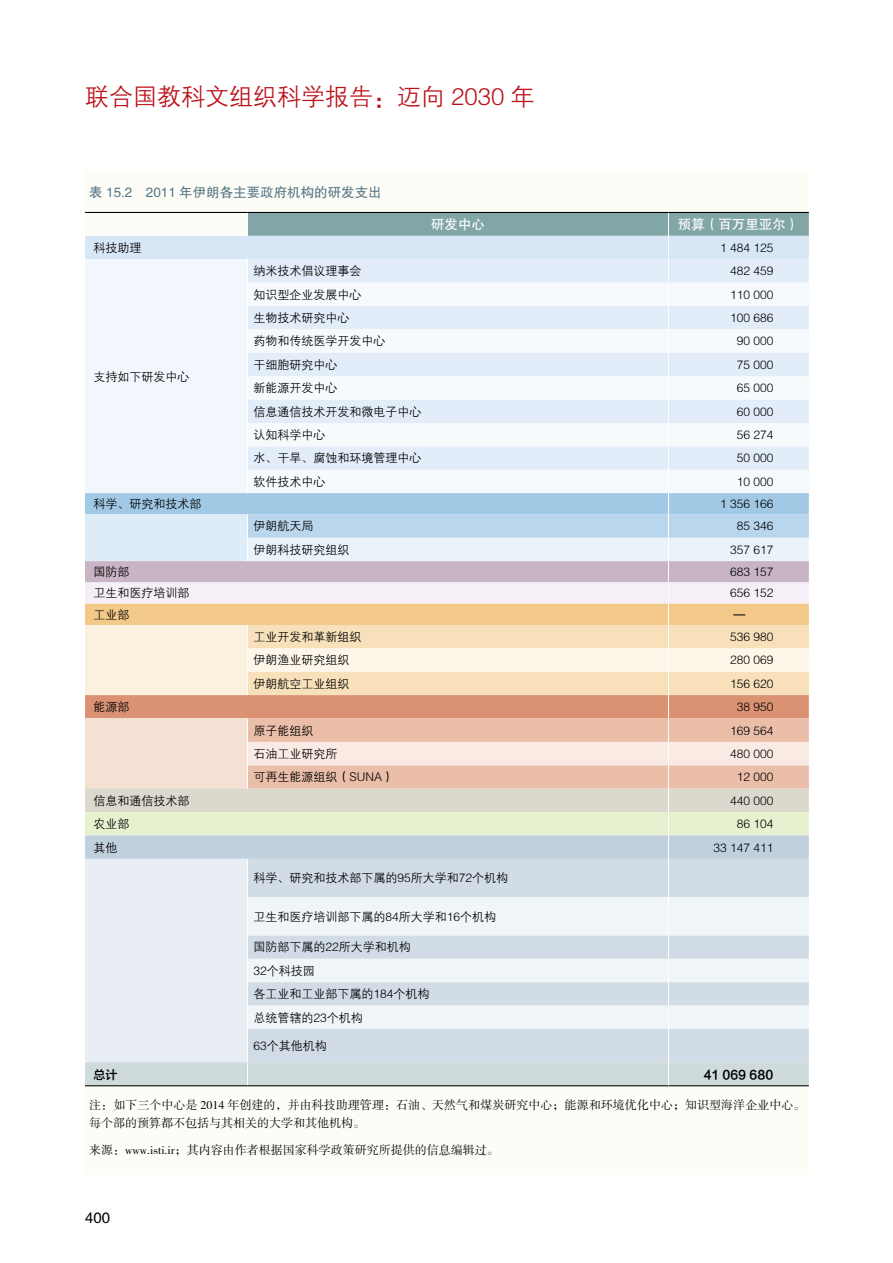
<style>
.page{position:relative;width:893px;height:1263px;background:#fff}
.page>*{position:absolute;margin:0;border:0;box-sizing:border-box;transform-origin:0 0}
.t1{font:24px "FZZDXK GBK1 0";color:#bc121a}
.t2{font:15px "FZHTK GBK1 0";color:#000}
.t3{font:13.5px "FZHTK GBK1 0";color:#567685}
.t4{font:13.5px "FZHTK GBK1 0";color:#fff}
.t5{font:12px/23.4px "FZZDXK GBK1 0";color:#000}
.t6{font:12px/18px "FZSSK GBK1 0";color:#000}
.t7{font:12px "FZLTZHK GBK1 0";color:#000}
</style>
<div class="page">
<div style="left:85px;top:170px;width:723px;height:1004px;background:#fdfdf7"></div>
<div style="left:85px;top:859px;width:163px;height:203px;background:#e9eef4"></div>
<div style="left:248px;top:859px;width:561px;height:203px;background:#d1dce6"></div>
<svg style="left:248px;top:897px;width:561px;height:132px;fill:#f0f5f8"></svg>
<hr style="left:247px;top:859px;width:1px;height:38px;background:#fff">
<hr style="left:247px;top:897px;width:1px;height:38px;background:#fff">
<svg style="left:247px;top:935px;width:1px;height:94px"></svg>
<hr style="left:247px;top:1029px;width:1px;height:33px;background:#fff">
<svg style="left:85px;top:1062px;width:724px;height:24px;background:#c9d4d4"></svg>
<hr style="left:668px;top:859px;width:1px;height:38px;background:#fff">
<hr style="left:668px;top:897px;width:1px;height:38px;background:#fff">
<svg style="left:668px;top:935px;width:1px;height:94px"></svg>
<hr style="left:668px;top:1029px;width:1px;height:33px;background:#fff">
<svg style="left:85px;top:212px;width:724px;height:647px"></svg>
<h1 class="t1" style="left:85px;top:84px;width:451px">联合国教科文组织科学报告：迈向 2030 年</h1>
<p class="t3" style="left:89px;top:185px;width:294px">表 15.2 2011 年伊朗各主要政府机构的研发支出</p>
<p class="t4" style="left:431px;top:217px;width:55px">研发中心</p>
<p class="t4" style="left:678px;top:217px;width:123px">预算（百万里亚尔）</p>
<p class="t5" style="left:94px;top:236px;width:49px">科技助理</p>
<p class="t5" style="left:720px;top:236px;width:55px">1 484 125</p>
<p class="t5" style="left:94px;top:365px;width:97px">支持如下研发中心</p>
<p class="t5" style="left:254px;top:260px;width:109px">纳米技术倡议理事会</p>
<p class="t5" style="left:730px;top:260px;width:45px">482 459</p>
<p class="t5" style="left:254px;top:283px;width:109px">知识型企业发展中心</p>
<p class="t5" style="left:730px;top:283px;width:45px">110 000</p>
<p class="t5" style="left:254px;top:306px;width:97px">生物技术研究中心</p>
<p class="t5" style="left:730px;top:306px;width:45px">100 686</p>
<p class="t5" style="left:254px;top:330px;width:133px">药物和传统医学开发中心</p>
<p class="t5" style="left:737px;top:330px;width:38px">90 000</p>
<p class="t5" style="left:254px;top:353px;width:85px">干细胞研究中心</p>
<p class="t5" style="left:737px;top:353px;width:38px">75 000</p>
<p class="t5" style="left:254px;top:377px;width:85px">新能源开发中心</p>
<p class="t5" style="left:737px;top:377px;width:38px">65 000</p>
<p class="t5" style="left:254px;top:400px;width:169px">信息通信技术开发和微电子中心</p>
<p class="t5" style="left:737px;top:400px;width:38px">60 000</p>
<p class="t5" style="left:254px;top:423px;width:73px">认知科学中心</p>
<p class="t5" style="left:737px;top:423px;width:38px">56 274</p>
<p class="t5" style="left:254px;top:447px;width:169px">水、干旱、腐蚀和环境管理中心</p>
<p class="t5" style="left:737px;top:447px;width:38px">50 000</p>
<p class="t5" style="left:254px;top:470px;width:73px">软件技术中心</p>
<p class="t5" style="left:737px;top:470px;width:38px">10 000</p>
<p class="t5" style="left:94px;top:492px;width:109px">科学、研究和技术部</p>
<p class="t5" style="left:720px;top:492px;width:55px">1 356 166</p>
<p class="t5" style="left:254px;top:515px;width:61px">伊朗航天局</p>
<p class="t5" style="left:737px;top:515px;width:38px">85 346</p>
<p class="t5" style="left:254px;top:538px;width:97px">伊朗科技研究组织</p>
<p class="t5" style="left:730px;top:538px;width:45px">357 617</p>
<p class="t5" style="left:94px;top:560px;width:37px">国防部</p>
<p class="t5" style="left:730px;top:560px;width:45px">683 157</p>
<p class="t5" style="left:94px;top:582px;width:97px">卫生和医疗培训部</p>
<p class="t5" style="left:730px;top:582px;width:45px">656 152</p>
<p class="t5" style="left:94px;top:603px;width:37px">工业部</p>
<p class="t5" style="left:733px;top:603px;width:13px">—</p>
<p class="t5" style="left:254px;top:625px;width:109px">工业开发和革新组织</p>
<p class="t5" style="left:730px;top:625px;width:45px">536 980</p>
<p class="t5" style="left:254px;top:649px;width:97px">伊朗渔业研究组织</p>
<p class="t5" style="left:730px;top:649px;width:45px">280 069</p>
<p class="t5" style="left:254px;top:672px;width:97px">伊朗航空工业组织</p>
<p class="t5" style="left:730px;top:672px;width:45px">156 620</p>
<p class="t5" style="left:94px;top:695px;width:37px">能源部</p>
<p class="t5" style="left:737px;top:695px;width:38px">38 950</p>
<p class="t5" style="left:254px;top:719px;width:61px">原子能组织</p>
<p class="t5" style="left:730px;top:719px;width:45px">169 564</p>
<p class="t5" style="left:254px;top:742px;width:85px">石油工业研究所</p>
<p class="t5" style="left:730px;top:742px;width:45px">480 000</p>
<p class="t5" style="left:254px;top:766px;width:142px">可再生能源组织（SUNA）</p>
<p class="t5" style="left:737px;top:766px;width:38px">12 000</p>
<p class="t5" style="left:94px;top:789px;width:97px">信息和通信技术部</p>
<p class="t5" style="left:730px;top:789px;width:45px">440 000</p>
<p class="t5" style="left:94px;top:812px;width:37px">农业部</p>
<p class="t5" style="left:737px;top:812px;width:38px">86 104</p>
<p class="t5" style="left:94px;top:836px;width:25px">其他</p>
<p class="t5" style="left:714px;top:836px;width:61px">33 147 411</p>
<p class="t5" style="left:254px;top:867px;width:256px">科学、研究和技术部下属的95所大学和72个机构</p>
<p class="t5" style="left:254px;top:905px;width:244px">卫生和医疗培训部下属的84所大学和16个机构</p>
<p class="t5" style="left:254px;top:936px;width:177px">国防部下属的22所大学和机构<br>32个科技园<br>各工业和工业部下属的184个机构总统管辖的23个机构</p>
<p class="t5" style="left:254px;top:1034px;width:75px">63个其他机构</p>
<p class="t7" style="left:94px;top:1068px;width:26px">总计</p>
<p class="t7" style="left:704px;top:1068px;width:71px">41 069 680</p>
<p class="t6" style="left:89px;top:1097px;width:718px">注：如下三个中心是 2014 年创建的，并由科技助理管理：石油、天然气和煤炭研究中心；能源和环境优化中心；知识型海洋企业中心。每个部的预算都不包括与其相关的大学和其他机构。</p>
<p class="t6" style="left:89px;top:1141px;width:411px">来源：www.isti.ir；其内容由作者根据国家科学政策研究所提供的信息编辑过。</p>
<p class="t2" style="left:85px;top:1209px;width:26px">400</p>
</div>
